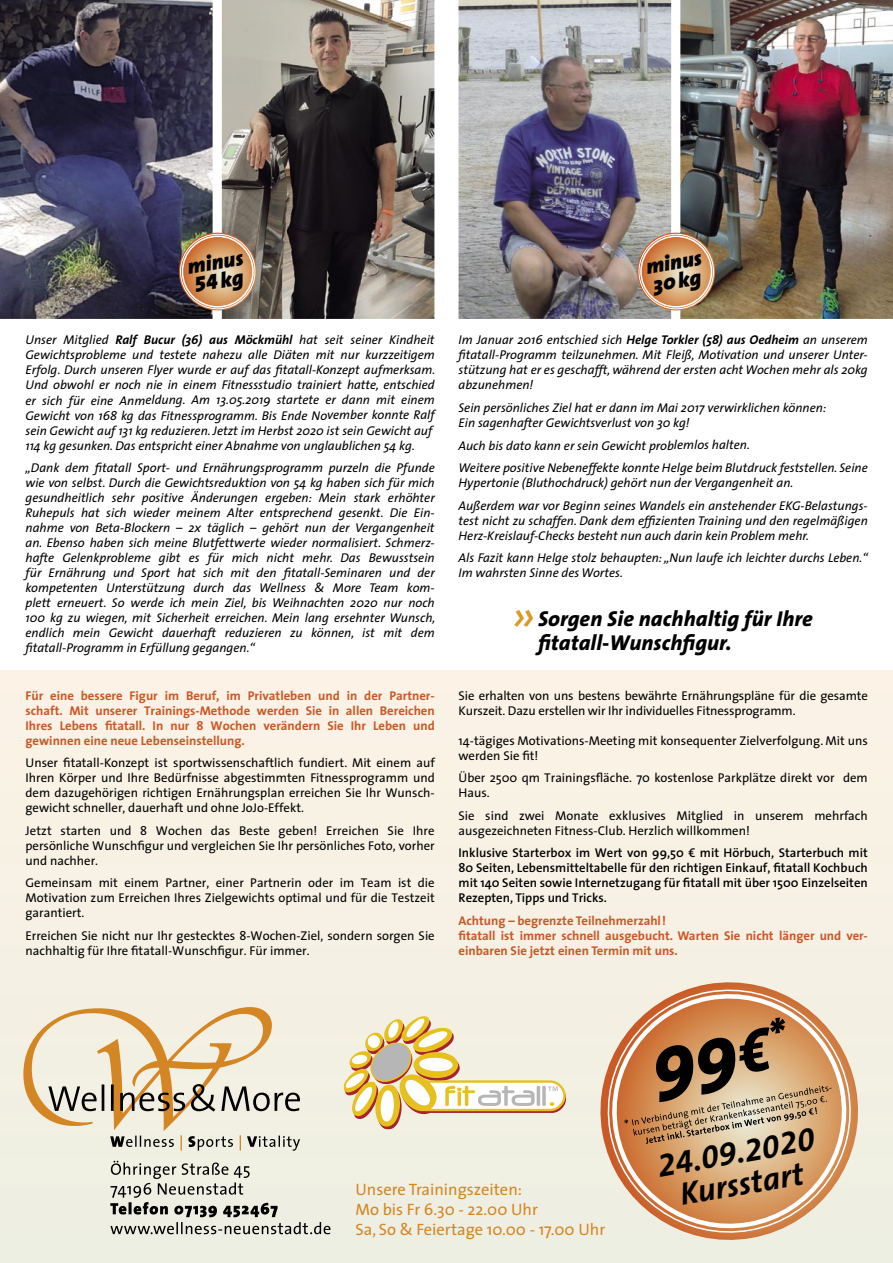
<style>
.page{position:relative;width:893px;height:1263px;background:#fff}
.page>*{position:absolute;margin:0;border:0;box-sizing:border-box;transform-origin:0 0}
.t1{font:italic 47.25px "The Sans";color:#da9a23}
.t2{font:italic 32.1px "The Sans Bold Expert";color:#000}
.t3{font:italic 700 32.1px "The Sans";color:#000}
.t4{font:italic 800 21.6px "The Sans";letter-spacing:.005em;color:#000}
.t5{font:italic 900 21.6px "The Sans";color:#000}
.t6{font:italic 21.6px "The Sans Black Expert";color:#000}
.t7{font:16.5px "The Sans";color:#d48625}
.t8{font:italic 12.75px/15px "The Sans";color:#000}
.t9{font:12.75px/15px "The Sans";color:#000}
.t10{font:700 12.75px/15px "The Sans";color:#c95827;text-align:justify}
.t11{font:600 12.75px/15px "The Sans";color:#000;text-align:justify}
.s1{font-family:"The Sans";font-weight:900}
.s2{font-weight:700}
</style>
<div class="page">
<div style="left:0;top:670px;width:893px;height:593px;background:#f7f1e4"></div>
<svg style="left:600px;top:982px;width:258px;height:258px"></svg>
<svg style="left:23px;top:1007px;width:277px;height:144px"></svg>
<svg style="left:343px;top:1016px;width:224px;height:114px"></svg>
<svg style="left:624px;top:1016px;width:208px;height:129px;background:#b68d65"></svg>
<svg style="left:110px;top:1161px;width:220px;height:73px"></svg>
<img style="left:0;top:0;width:213px;height:319px">
<img style="left:222px;top:0;width:212px;height:319px">
<img style="left:459px;top:0;width:212px;height:319px">
<img style="left:680px;top:0;width:213px;height:319px">
<svg style="left:179px;top:233px;width:78px;height:77px;background:#dba779"></svg>
<div style="left:182px;top:236px;width:72px;height:72px;border:2px solid #fff;border-radius:50%"></div>
<svg style="left:637px;top:233px;width:78px;height:77px;background:#dba779"></svg>
<div style="left:640px;top:236px;width:72px;height:72px;border:2px solid #fff;border-radius:50%"></div>
<p class="t5" style="left:185px;top:253px;width:58px;rotate:-10deg">minus</p>
<p class="t6" style="left:192px;top:271px;width:51px;rotate:-10deg">54<span class="s1">kg</span></p>
<p class="t8" style="left:25px;top:333px;width:411px">Unser Mitglied <span class="s2">Ralf Bucur (36) aus Möckmühl</span> hat seit seiner Kindheit</p>
<p class="t8" style="left:25px;top:348px;width:411px">Gewichtsprobleme und testete nahezu alle Diäten mit nur kurzzeitigem<br>Erfolg. Durch unseren Flyer wurde er auf das fitatall-Konzept aufmerksam.</p>
<p class="t8" style="left:26px;top:378px;width:411px">Und obwohl er noch nie in einem Fitnessstudio trainiert hatte, entschied</p>
<p class="t8" style="left:26px;top:393px;width:411px">er sich für eine Anmeldung. Am 13.05.2019 startete er dann mit einem</p>
<p class="t8" style="left:26px;top:408px;width:411px">Gewicht von 168 kg das Fitnessprogramm. Bis Ende November konnte Ralf</p>
<p class="t8" style="left:26px;top:423px;width:408px">sein Gewicht auf 131 kg reduzieren. Jetzt im Herbst 2020 ist sein Gewicht auf<br>114 kg gesunken. Das entspricht einer Abnahme von unglaublichen 54 kg.</p>
<p class="t8" style="left:26px;top:460px;width:411px">„Dank dem fitatall Sport- und Ernährungsprogramm purzeln die Pfunde</p>
<p class="t8" style="left:26px;top:475px;width:411px">wie von selbst. Durch die Gewichtsreduktion von 54 kg haben sich für mich gesundheitlich sehr positive Änderungen ergeben: Mein stark erhöhter</p>
<p class="t8" style="left:26px;top:505px;width:411px;text-align:justify">Ruhepuls hat sich wieder meinem Alter entsprechend gesenkt. Die Ein&shy;nahme von Beta-Blockern – 2x täglich – gehört nun der Vergangenheit an. Ebenso haben sich meine Blutfettwerte wieder normalisiert. Schmerz-</p>
<p class="t8" style="left:26px;top:550px;width:411px">hafte Gelenkprobleme gibt es für mich nicht mehr. Das Bewusstsein</p>
<p class="t8" style="left:26px;top:565px;width:411px">für Ernährung und Sport hat sich mit den fitatall-Seminaren und der</p>
<p class="t8" style="left:26px;top:580px;width:411px">kompetenten Unterstützung durch das Wellness &amp; More Team kom&shy;plett erneuert. So werde ich mein Ziel, bis Weihnachten 2020 nur noch</p>
<p class="t8" style="left:26px;top:610px;width:411px">100 kg zu wiegen, mit Sicherheit erreichen. Mein lang ersehnter Wunsch,</p>
<p class="t8" style="left:26px;top:625px;width:411px">endlich mein Gewicht dauerhaft reduzieren zu können, ist mit dem</p>
<p class="t8" style="left:26px;top:640px;width:231px">fitatall-Programm in Erfüllung gegangen.“</p>
<p class="t10" style="left:26px;top:688px;width:411px">Für eine bessere Figur im Beruf, im Privatleben und in der Partner&shy;schaft. Mit unserer Trainings-Methode werden Sie in allen Bereichen Ihres Lebens fitatall. In nur 8 Wochen verändern Sie Ihr Leben und</p>
<p class="t10" style="left:26px;top:733px;width:221px">gewinnen eine neue Lebenseinstellung.</p>
<p class="t9" style="left:26px;top:755px;width:411px">Unser fitatall-Konzept ist sportwissenschaftlich fundiert. Mit einem auf</p>
<p class="t9" style="left:26px;top:770px;width:411px;text-align:justify">Ihren Körper und Ihre Bedürfnisse abgestimmten Fitnessprogramm und dem dazugehörigen richtigen Ernährungsplan erreichen Sie Ihr Wunsch&shy;gewicht schneller, dauerhaft und ohne JoJo-Effekt.</p>
<p class="t9" style="left:26px;top:823px;width:411px">Jetzt starten und 8 Wochen das Beste geben! Erreichen Sie Ihre</p>
<p class="t9" style="left:26px;top:838px;width:411px">persönliche Wunschfigur und vergleichen Sie Ihr persönliches Foto, vorher und nachher.</p>
<p class="t9" style="left:26px;top:875px;width:411px">Gemeinsam mit einem Partner, einer Partnerin oder im Team ist die</p>
<p class="t9" style="left:26px;top:890px;width:411px">Motivation zum Erreichen Ihres Zielgewichts optimal und für die Testzeit garantiert.</p>
<p class="t9" style="left:26px;top:928px;width:411px">Erreichen Sie nicht nur Ihr gestecktes 8-Wochen-Ziel, sondern sorgen Sie nachhaltig für Ihre fitatall-Wunschfigur. Für immer.</p>
<p class="t5" style="left:644px;top:253px;width:58px;rotate:-10deg">minus</p>
<p class="t5" style="left:651px;top:271px;width:50px;rotate:-10deg">30kg</p>
<p class="t8" style="left:458px;top:333px;width:411px;text-align:justify">Im Januar 2016 entschied sich <span class="s2">Helge Torkler (58) aus Oedheim</span> an unserem fitatall-Programm teilzunehmen. Mit Fleiß, Motivation und unserer Unter&shy;stützung hat er es geschafft, während der ersten acht Wochen mehr als 20kg abzunehmen!</p>
<p class="t8" style="left:458px;top:400px;width:369px">Sein persönliches Ziel hat er dann im Mai 2017 verwirklichen können:</p>
<p class="t8" style="left:458px;top:415px;width:233px">Ein sagenhafter Gewichtsverlust von 30 kg!</p>
<p class="t8" style="left:459px;top:438px;width:293px">Auch bis dato kann er sein Gewicht problemlos halten.</p>
<p class="t8" style="left:459px;top:460px;width:411px">Weitere positive Nebeneffekte konnte Helge beim Blutdruck feststellen. Seine<br>Hypertonie (Bluthochdruck) gehört nun der Vergangenheit an.</p>
<p class="t8" style="left:459px;top:498px;width:411px;text-align:justify">Außerdem war vor Beginn seines Wandels ein anstehender EKG-Belastungs&shy;test nicht zu schaffen. Dank dem effizienten Training und den regelmäßigen Herz-Kreislauf-Checks besteht nun auch darin kein Problem mehr.</p>
<p class="t8" style="left:459px;top:550px;width:411px">Als Fazit kann Helge stolz behaupten: „Nun laufe ich leichter durchs Leben.“<br>Im wahrsten Sinne des Wortes.</p>
<p class="t1" style="left:512px;top:584px;width:25px">»</p>
<p class="t4" style="left:538px;top:605px;width:276px">Sorgen Sie nachhaltig für Ihre</p>
<p class="t4" style="left:538px;top:629px;width:195px">fitatall-Wunschfigur.</p>
<p class="t9" style="left:459px;top:688px;width:411px">Sie erhalten von uns bestens bewährte Ernährungspläne für die gesamte<br>Kurszeit. Dazu erstellen wir Ihr individuelles Fitnessprogramm.</p>
<p class="t9" style="left:459px;top:733px;width:411px">14-tägiges Motivations-Meeting mit konsequenter Zielverfolgung. Mit uns werden Sie fit!</p>
<p class="t9" style="left:459px;top:770px;width:411px">Über 2500 qm Trainingsfläche. 70 kostenlose Parkplätze direkt vor dem</p>
<p class="t9" style="left:459px;top:785px;width:33px">Haus.</p>
<p class="t9" style="left:459px;top:808px;width:411px">Sie sind zwei Monate exklusives Mitglied in unserem mehrfach</p>
<p class="t9" style="left:459px;top:823px;width:293px">ausgezeichneten Fitness-Club. Herzlich willkommen!</p>
<p class="t11" style="left:459px;top:845px;width:411px">Inklusive Starterbox im Wert von 99,50 € mit Hörbuch, Starterbuch mit 80 Seiten, Lebensmitteltabelle für den richtigen Einkauf, fitatall Kochbuch mit 140 Seiten sowie Internetzugang für fitatall mit über 1500 Einzelseiten</p>
<p class="t11" style="left:459px;top:890px;width:150px">Rezepten, Tipps und Tricks.</p>
<p class="t10" style="left:459px;top:913px;width:209px">Achtung – begrenzte Teilnehmerzahl!</p>
<p class="t10" style="left:459px;top:928px;width:411px">fitatall ist immer schnell ausgebucht. Warten Sie nicht länger und ver-</p>
<p class="t10" style="left:459px;top:943px;width:221px">einbaren Sie jetzt einen Termin mit uns.</p>
<p class="t7" style="left:355px;top:1179px;width:168px">Unsere Trainingszeiten:</p>
<p class="t7" style="left:355px;top:1199px;width:184px">Mo bis Fr 6.30 - 22.00 Uhr</p>
<p class="t7" style="left:355px;top:1218px;width:251px">Sa, So &amp; Feiertage 10.00 - 17.00 Uhr</p>
<p class="t2" style="left:654px;top:1146px;width:161px;rotate:-10deg">24.09.2020</p>
<p class="t3" style="left:677px;top:1174px;width:126px;rotate:-10deg">Kursstart</p>
</div>
